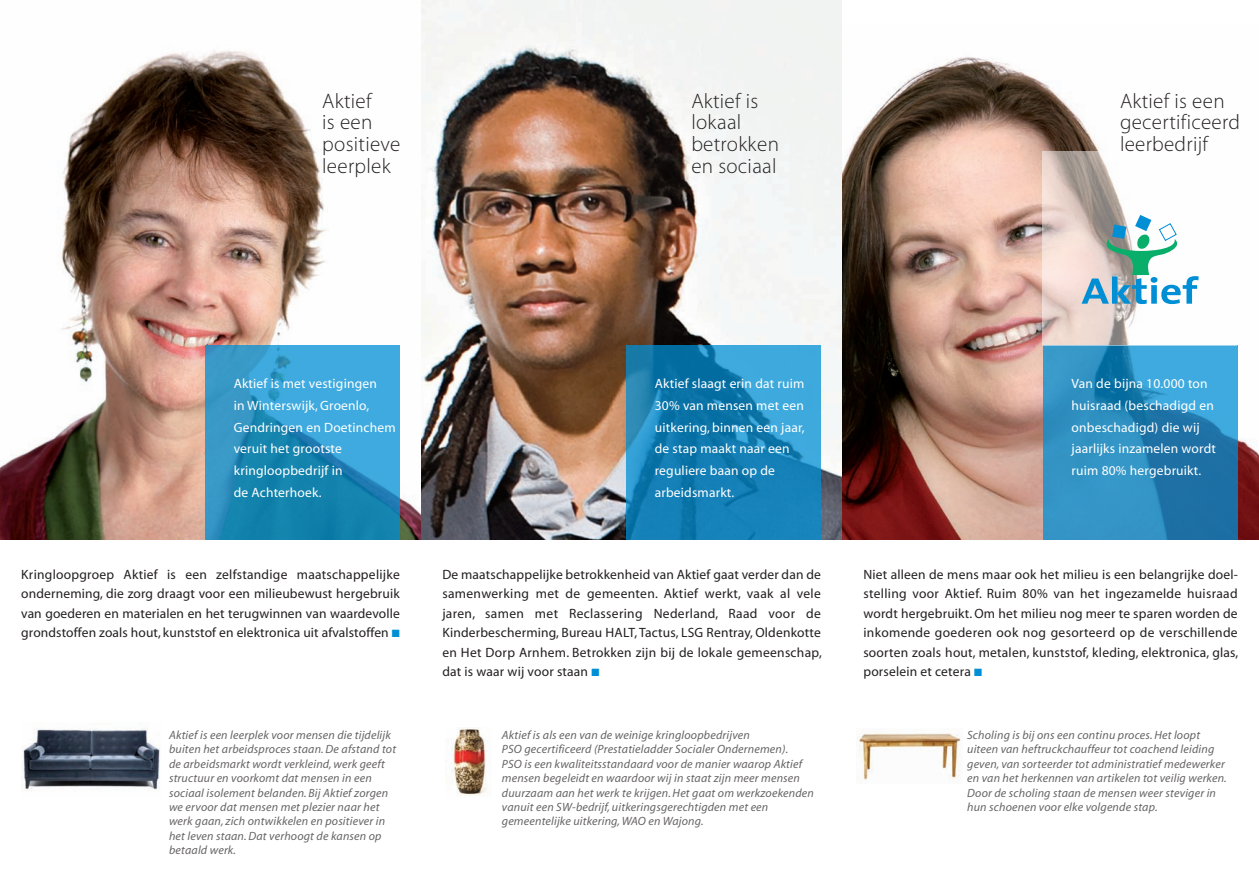
<style>
.page{position:relative;width:1259px;height:893px;background:#fff}
.page>*{position:absolute;margin:0;border:0;box-sizing:border-box;transform-origin:0 0}
.t1{font:21px/21.6px "Myriad MM 215 wt 600 wd";letter-spacing:.015em;color:#231f20}
.t2{font:13.5px/19.5px "Myriad";letter-spacing:.015em;color:#231f20;text-align:justify}
.t3{font:13.5px/21.6px "Myriad";letter-spacing:.015em;color:#fff}
.t4{font:italic 12px/14.4px "Myriad";letter-spacing:.015em;color:rgb(35 31 32/.7)}
.s1{color:#008fd5}
</style>
<div class="page">
<img style="left:0;top:50px;width:421px;height:490px">
<img style="left:421px;top:0;width:421px;height:540px">
<img style="left:842px;top:57px;width:417px;height:483px">
<div style="left:205px;top:345px;width:195px;height:195px;background:#008fd5;opacity:.75"></div>
<div style="left:626px;top:345px;width:195px;height:195px;background:#008fd5;opacity:.75"></div>
<div style="left:1043px;top:345px;width:194px;height:195px;background:#008fd5;opacity:.75"></div>
<div style="left:1042px;top:151px;width:195px;height:194px;background:#fff;opacity:.5"></div>
<svg style="left:1081px;top:215px;width:117px;height:89px"></svg>
<img style="left:21px;top:728px;width:139px;height:63px">
<img style="left:446px;top:727px;width:41px;height:69px">
<img style="left:856px;top:733px;width:105px;height:49px">
<h1 class="t1" style="left:322px;top:92px;width:80px">Aktief<br>is een positieve leerplek</h1>
<h1 class="t1" style="left:691px;top:92px;width:89px">Aktief is lokaal betrokken en sociaal</h1>
<h1 class="t1" style="left:1120px;top:92px;width:121px">Aktief is een gecertificeerd leerbedrijf</h1>
<p class="t3" style="left:234px;top:374px;width:164px">Aktief is met vestigingen<br>in Winterswijk, Groenlo,<br>Gendringen en Doetinchem veruit het grootste kringloopbedrijf in<br>de Achterhoek.</p>
<p class="t3" style="left:655px;top:374px;width:151px">Aktief slaagt erin dat ruim<br>30% van mensen met een uitkering, binnen een jaar, de stap maakt naar een reguliere baan op de arbeidsmarkt.</p>
<p class="t3" style="left:1071px;top:374px;width:146px">Van de bijna 10.000 ton huisraad (beschadigd en onbeschadigd) die wij jaarlijks inzamelen wordt ruim 80% hergebruikt.</p>
<p class="t2" style="left:21px;top:566px;width:380px">Kringloopgroep Aktief is een zelfstandige maatschappelijke onderneming, die zorg draagt voor een milieubewust hergebruik van goederen en materialen en het terugwinnen van waardevolle grondstoffen zoals hout, kunststof en elektronica uit afvalstoffen <span class="s1">■</span></p>
<p class="t2" style="left:442px;top:566px;width:381px">De maatschappelijke betrokkenheid van Aktief gaat verder dan de samenwerking met de gemeenten. Aktief werkt, vaak al vele jaren, samen met Reclassering Nederland, Raad voor de Kinderbescherming, Bureau HALT, Tactus, LSG Rentray, Oldenkotte en Het Dorp Arnhem. Betrokken zijn bij de lokale gemeenschap, dat is waar wij voor staan <span class="s1">■</span></p>
<p class="t2" style="left:863px;top:566px;width:376px">Niet alleen de mens maar ook het milieu is een belangrijke doel&shy;stelling voor Aktief. Ruim 80% van het ingezamelde huisraad wordt hergebruikt. Om het milieu nog meer te sparen worden de inkomende goederen ook nog gesorteerd op de verschillende soorten zoals hout, metalen, kunststof, kleding, elektronica, glas, porselein et cetera <span class="s1">■</span></p>
<p class="t4" style="left:169px;top:729px;width:229px">Aktief is een leerplek voor mensen die tijdelijk buiten het arbeidsproces staan. De afstand tot de arbeidsmarkt wordt verkleind, werk geeft structuur en voorkomt dat mensen in een sociaal isolement belanden. Bij Aktief zorgen we ervoor dat mensen met plezier naar het werk gaan, zich ontwikkelen en positiever in het leven staan. Dat verhoogt de kansen op betaald werk.</p>
<p class="t4" style="left:502px;top:729px;width:313px">Aktief is als een van de weinige kringloopbedrijven<br>PSO gecertificeerd (Prestatieladder Socialer Ondernemen).<br>PSO is een kwaliteitsstandaard voor de manier waarop Aktief mensen begeleidt en waardoor wij in staat zijn meer mensen duurzaam aan het werk te krijgen. Het gaat om werkzoekenden vanuit een SW-bedrijf, uitkeringsgerechtigden met een gemeentelijke uitkering, WAO en Wajong.</p>
<p class="t4" style="left:967px;top:729px;width:261px">Scholing is bij ons een continu proces. Het loopt uiteen van heftruckchauffeur tot coachend leiding geven, van sorteerder tot administratief medewerker en van het herkennen van artikelen tot veilig werken.<br>Door de scholing staan de mensen weer steviger in hun schoenen voor elke volgende stap.</p>
</div>
